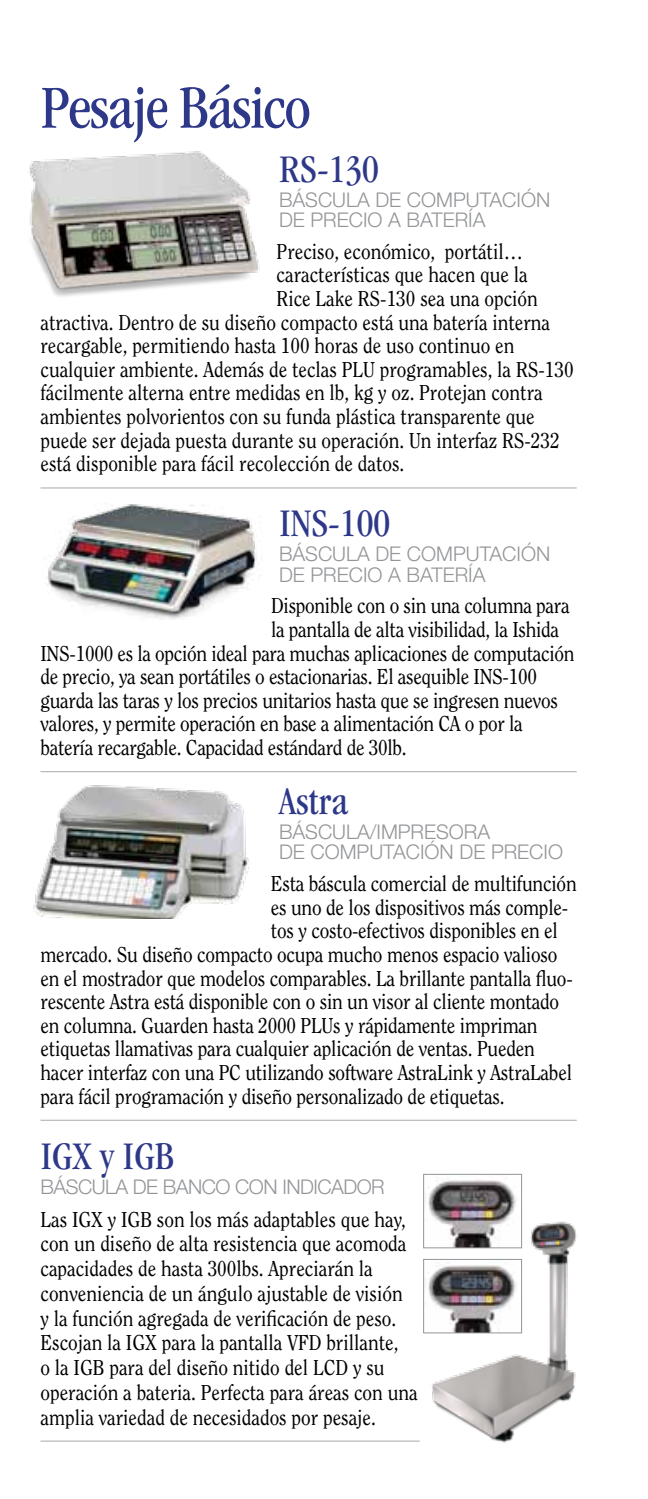
<style>
.page{position:relative;width:648px;height:1499px;background:#fff}
.page>*{position:absolute;margin:0;border:0;box-sizing:border-box;transform-origin:0 0}
.t1{font:condensed 63px "ITC Garamond Std";letter-spacing:-.02em;color:#2e3889}
.t2{font:condensed 40.5px "ITC Garamond Std";color:#2e3889}
.t3{font:21.38px/24.8px "Clearface Std";letter-spacing:-.01em;color:#000;scale:.9 1}
.t4{font:300 20.25px/20.2px "Helvetica Neue LT Std";color:#939598}
</style>
<div class="page">
<img style="left:29px;top:151px;width:231px;height:146px">
<img style="left:33px;top:785px;width:216px;height:133px">
<img style="left:46px;top:504px;width:213px;height:116px">
<img style="left:419px;top:1217px;width:157px;height:226px">
<img style="left:425px;top:1177px;width:95px;height:69px">
<div style="left:423px;top:1174px;width:99px;height:74px;border:1px solid #939598"></div>
<img style="left:425px;top:1261px;width:95px;height:70px">
<div style="left:423px;top:1259px;width:99px;height:74px;border:1px solid #939598"></div>
<hr style="left:40px;top:487px;width:537px;height:1px;background:#a7a9ac">
<hr style="left:40px;top:771px;width:537px;height:1px;background:#a7a9ac">
<hr style="left:40px;top:1119px;width:537px;height:1px;background:#a7a9ac">
<hr style="left:40px;top:1440px;width:380px;height:1px;background:#a7a9ac">
<h1 class="t1" style="left:40px;top:73px;width:272px">Pesaje Básico</h1>
<h2 class="t2" style="left:279px;top:146px;width:102px">RS-130</h2>
<p class="t4" style="left:279px;top:189px;width:273px">BÁSCULA DE COMPUTACIÓN<br>DE PRECIO A BATERÍA</p>
<p class="t3" style="left:277px;top:239px;width:275px">Preciso, económico, portátil…</p>
<p class="t3" style="left:277px;top:262px;width:280px">características que hacen que la</p>
<p class="t3" style="left:277px;top:286px;width:292px">Rice Lake RS-130 sea una opción</p>
<p class="t3" style="left:40px;top:310px;width:568px">atractiva. Dentro de su diseño compacto está una batería interna</p>
<p class="t3" style="left:40px;top:333px;width:528px">recargable, permitiendo hasta 100 horas de uso continuo en</p>
<p class="t3" style="left:40px;top:357px;width:594px">cualquier ambiente. Además de teclas PLU programables, la RS-130</p>
<p class="t3" style="left:40px;top:381px;width:560px">fácilmente alterna entre medidas en lb, kg y oz. Protejan contra</p>
<p class="t3" style="left:40px;top:404px;width:551px">ambientes polvorientos con su funda plástica transparente que</p>
<p class="t3" style="left:40px;top:428px;width:579px">puede ser dejada puesta durante su operación. Un interfaz RS-232</p>
<p class="t3" style="left:40px;top:451px;width:406px">está disponible para fácil recolección de datos.</p>
<h2 class="t2" style="left:279px;top:501px;width:113px">INS-100</h2>
<p class="t4" style="left:279px;top:543px;width:41px">BÁSCULA</p>
<p class="t4" style="left:375px;top:543px;width:46px">DE COMPUTACIÓN</p>
<p class="t4" style="left:279px;top:564px;width:45px">DE PRECIO</p>
<p class="t4" style="left:388px;top:564px;width:32px">A BATER</p>
<p class="t4" style="left:468px;top:564px;width:19px">ÍA</p>
<p class="t3" style="left:271px;top:593px;width:333px">Disponible con o sin una columna para</p>
<p class="t3" style="left:271px;top:617px;width:321px">la pantalla de alta visibilidad, la Ishida</p>
<p class="t3" style="left:41px;top:641px;width:595px">INS-1000 es la opción ideal para muchas aplicaciones de computación</p>
<p class="t3" style="left:41px;top:664px;width:553px">de precio, ya sean portátiles o estacionarias. El asequible INS-100</p>
<p class="t3" style="left:41px;top:688px;width:576px">guarda las taras y los precios unitarios hasta que se ingresen nuevos</p>
<p class="t3" style="left:41px;top:711px;width:537px">valores, y permite operación en base a alimentación CA o por la</p>
<p class="t3" style="left:41px;top:735px;width:408px">batería recargable. Capacidad estándard de 30lb.</p>
<h2 class="t2" style="left:279px;top:778px;width:71px">Astra</h2>
<p class="t4" style="left:279px;top:821px;width:41px">BÁSCULA</p>
<p class="t4" style="left:370px;top:821px;width:21px">/IMPRESORA</p>
<p class="t4" style="left:279px;top:841px;width:46px">DE COMPUTACIÓN</p>
<p class="t4" style="left:460px;top:841px;width:45px">DE PRECIO</p>
<p class="t3" style="left:271px;top:871px;width:341px">Esta báscula comercial de multifunción</p>
<p class="t3" style="left:271px;top:895px;width:332px">es uno de los dispositivos más comple-</p>
<p class="t3" style="left:271px;top:918px;width:320px">tos y costo-efectivos disponibles en el</p>
<p class="t3" style="left:40px;top:942px;width:576px">mercado. Su diseño compacto ocupa mucho menos espacio valioso</p>
<p class="t3" style="left:40px;top:965px;width:593px">en el mostrador que modelos comparables. La brillante pantalla fluo-</p>
<p class="t3" style="left:40px;top:989px;width:578px">rescente Astra está disponible con o sin un visor al cliente montado</p>
<p class="t3" style="left:40px;top:1013px;width:554px">en columna. Guarden hasta 2000 PLUs y rápidamente impriman</p>
<p class="t3" style="left:40px;top:1036px;width:551px">etiquetas llamativas para cualquier aplicación de ventas. Pueden</p>
<p class="t3" style="left:40px;top:1060px;width:592px">hacer interfaz con una PC utilizando software AstraLink y AstraLabel</p>
<p class="t3" style="left:40px;top:1084px;width:517px">para fácil programación y diseño personalizado de etiquetas.</p>
<h2 class="t2" style="left:40px;top:1133px;width:135px">IGX y IGB</h2>
<p class="t4" style="left:40px;top:1176px;width:39px">BÁSCULA</p>
<p class="t4" style="left:133px;top:1176px;width:45px">DE BANCO</p>
<p class="t4" style="left:235px;top:1176px;width:15px">CON</p>
<p class="t4" style="left:282px;top:1176px;width:13px">INDICADOR</p>
<p class="t3" style="left:40px;top:1206px;width:421px">Las IGX y IGB son los más adaptables que hay, con un diseño de alta resistencia que acomoda capacidades de hasta 300lbs. Apreciarán la conveniencia de un ángulo ajustable de visión<br>y la función agregada de verificación de peso.<br>Escojan la IGX para la pantalla VFD brillante,<br>o la IGB para del diseño nitido del LCD y su operación a bateria. Perfecta para áreas con una amplia variedad de necesidados por pesaje.</p>
</div>
